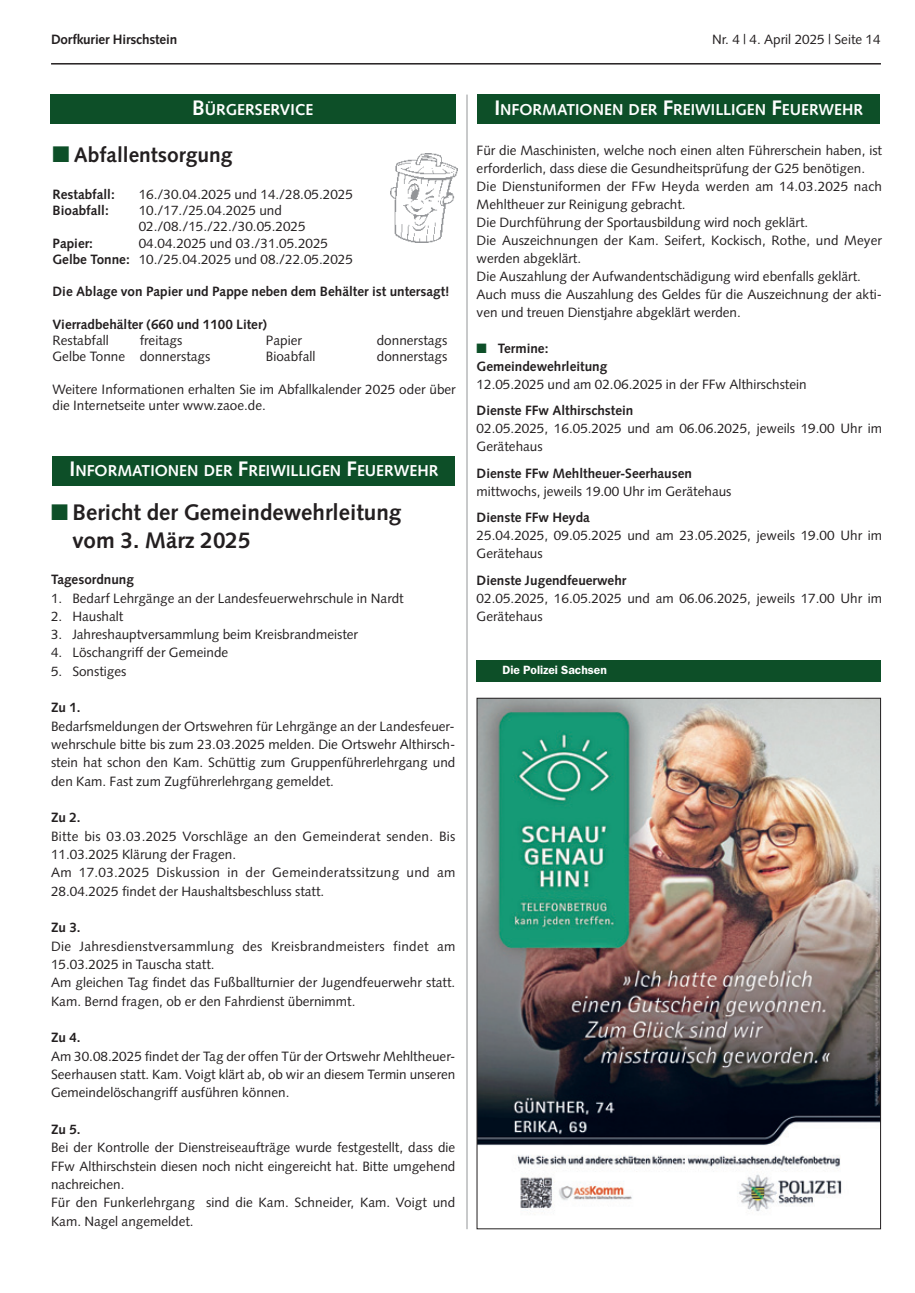
<style>
.page{position:relative;width:915px;height:1293px;background:#fff}
.page>*{position:absolute;margin:0;border:0;box-sizing:border-box;transform-origin:0 0}
.t1{font:700 22.5px/27.2px "Syntax";color:#231f20}
.t2{font:700 21px "Syntax";color:#231f20}
.t3{font:700 15.75px "Syntax";color:#fff}
.t4{font:13.5px/18.3px "Syntax";color:#231f20}
.t5{font:700 13.5px/18px "Syntax";color:#231f20}
.t6{font:13.5px/18.3px "Syntax";letter-spacing:.02em;color:#231f20}
.t7{font:600 12px "Franklin Gothic";color:#fff}
.s1{font-size:21px}
.s2{color:#0d4f28}
.s3{font-weight:700}
</style>
<div class="page">
<hr style="left:51px;top:63px;width:829px;height:2px;background:#231f20">
<div style="left:50px;top:95px;width:405px;height:29px;background:#0d4f28"></div>
<img style="left:391px;top:154px;width:66px;height:89px">
<div style="left:52px;top:456px;width:403px;height:29px;background:#0d4f28"></div>
<div style="left:477px;top:95px;width:402px;height:29px;background:#0d4f28"></div>
<div style="left:476px;top:660px;width:404px;height:21px;background:#0d4f28"></div>
<img style="left:478px;top:700px;width:400px;height:511px">
<hr style="left:466px;top:95px;width:1px;height:1134px;background:#939598">
<p class="t5" style="left:51px;top:32px;width:128px">Dorfkurier Hirschstein</p>
<p class="t4" style="left:711px;top:32px;width:170px">Nr. 4 | 4. April 2025 | Seite 14</p>
<p class="t3" style="left:192px;top:103px;width:123px"><span class="s1">B</span>ÜRGERSERVICE</p>
<h2 class="t2" style="left:52px;top:146px;width:181px"><span class="s2">■</span> Abfallentsorgung</h2>
<p class="t5" style="left:52px;top:186px;width:64px">Restabfall:</p>
<p class="t4" style="left:139px;top:186px;width:215px">16./30.04.2025 und 14./28.05.2025</p>
<p class="t5" style="left:52px;top:203px;width:58px">Bioabfall:</p>
<p class="t4" style="left:139px;top:204px;width:168px;line-height:16.2px">10./17./25.04.2025 und<br>02./08./15./22./30.05.2025</p>
<p class="t5" style="left:52px;top:235px;width:42px">Papier:</p>
<p class="t4" style="left:52px;top:236px;width:302px;line-height:16.2px;text-indent:86px">04.04.2025 und 03./31.05.2025<br><span class="s3">Gelbe Tonne:</span> 10./25.04.2025 und 08./22.05.2025</p>
<p class="t5" style="left:52px;top:284px;width:398px">Die Ablage von Papier und Pappe neben dem Behälter ist untersagt!</p>
<p class="t5" style="left:52px;top:316px;width:216px">Vierradbehälter (660 und 1100 Liter)</p>
<p class="t4" style="left:52px;top:332px;width:58px">Restabfall</p>
<p class="t4" style="left:140px;top:332px;width:44px">freitags</p>
<p class="t4" style="left:266px;top:332px;width:38px">Papier</p>
<p class="t4" style="left:376px;top:332px;width:72px">donnerstags</p>
<p class="t4" style="left:52px;top:348px;width:159px">Gelbe Tonne donnerstags</p>
<p class="t4" style="left:266px;top:348px;width:51px">Bioabfall</p>
<p class="t4" style="left:376px;top:348px;width:72px">donnerstags</p>
<p class="t4" style="left:52px;top:382px;width:404px;line-height:16.2px">Weitere Informationen erhalten Sie im Abfallkalender 2025 oder über die Internetseite unter www.zaoe.de.</p>
<p class="t3" style="left:69px;top:464px;width:370px"><span class="s1">I</span>NFORMATIONEN DER <span class="s1">F</span>REIWILLIGEN <span class="s1">F</span>EUERWEHR</p>
<h1 class="t1" style="left:72px;top:501px;width:330px;text-indent:-21px"><span class="s2">■</span> Bericht der Gemeindewehrleitung vom 3. März 2025</h1>
<p class="t5" style="left:51px;top:572px;width:84px">Tagesordnung</p>
<p class="t4" style="left:51px;top:590px;width:354px">1. Bedarf Lehrgänge an der Landesfeuerwehrschule in Nardt</p>
<p class="t4" style="left:51px;top:608px;width:74px">2. Haushalt</p>
<p class="t4" style="left:51px;top:626px;width:308px">3. Jahreshauptversammlung beim Kreisbrandmeister</p>
<p class="t4" style="left:51px;top:645px;width:179px">4. Löschangriff der Gemeinde</p>
<p class="t4" style="left:51px;top:663px;width:77px">5. Sonstiges</p>
<p class="t5" style="left:51px;top:700px;width:31px">Zu 1.</p>
<p class="t4" style="left:51px;top:718px;width:405px;text-align:justify">Bedarfsmeldungen der Ortswehren für Lehrgänge an der Landesfeuer&shy;wehrschule bitte bis zum 23.03.2025 melden. Die Ortswehr Althirsch&shy;stein hat schon den Kam. Schüttig zum Gruppenführerlehrgang und den Kam. Fast zum Zugführerlehrgang gemeldet.</p>
<p class="t5" style="left:51px;top:810px;width:31px">Zu 2.</p>
<p class="t6" style="left:51px;top:828px;width:405px">Bitte bis 03.03.2025 Vorschläge an den Gemeinderat senden. Bis 11.03.2025 Klärung der Fragen.<br>Am 17.03.2025 Diskussion in der Gemeinderatssitzung und am 28.04.2025 findet der Haushaltsbeschluss statt.</p>
<p class="t5" style="left:51px;top:920px;width:31px">Zu 3.</p>
<p class="t4" style="left:51px;top:938px;width:405px">Die Jahresdienstversammlung des Kreisbrandmeisters findet am 15.03.2025 in Tauscha statt.<br>Am gleichen Tag findet das Fußballturnier der Jugendfeuerwehr statt.<br>Kam. Bernd fragen, ob er den Fahrdienst übernimmt.</p>
<p class="t5" style="left:51px;top:1030px;width:31px">Zu 4.</p>
<p class="t4" style="left:51px;top:1048px;width:405px;text-align:justify">Am 30.08.2025 findet der Tag der offen Tür der Ortswehr Mehltheuer-Seerhausen statt. Kam. Voigt klärt ab, ob wir an diesem Termin unseren Gemeindelöschangriff ausführen können.</p>
<p class="t5" style="left:51px;top:1121px;width:31px">Zu 5.</p>
<p class="t4" style="left:51px;top:1139px;width:405px">Bei der Kontrolle der Dienstreiseaufträge wurde festgestellt, dass die FFw Althirschstein diesen noch nicht eingereicht hat. Bitte umgehend nachreichen.<br>Für den Funkerlehrgang sind die Kam. Schneider, Kam. Voigt und Kam. Nagel angemeldet.</p>
<p class="t3" style="left:494px;top:103px;width:370px"><span class="s1">I</span>NFORMATIONEN DER <span class="s1">F</span>REIWILLIGEN <span class="s1">F</span>EUERWEHR</p>
<p class="t4" style="left:476px;top:142px;width:407px">Für die Maschinisten, welche noch einen alten Führerschein haben, ist erforderlich, dass diese die Gesundheitsprüfung der G25 benötigen.<br>Die Dienstuniformen der FFw Heyda werden am 14.03.2025 nach Mehltheuer zur Reinigung gebracht.<br>Die Durchführung der Sportausbildung wird noch geklärt.<br>Die Auszeichnungen der Kam. Seifert, Kockisch, Rothe, und Meyer werden abgeklärt.<br>Die Auszahlung der Aufwandentschädigung wird ebenfalls geklärt.<br>Auch muss die Auszahlung des Geldes für die Auszeichnung der akti&shy;ven und treuen Dienstjahre abgeklärt werden.</p>
<p class="t5" style="left:476px;top:340px;width:132px"><span class="s2">■</span> Termine:<br>Gemeindewehrleitung</p>
<p class="t4" style="left:476px;top:376px;width:331px">12.05.2025 und am 02.06.2025 in der FFw Althirschstein</p>
<p class="t5" style="left:476px;top:403px;width:158px">Dienste FFw Althirschstein</p>
<p class="t4" style="left:476px;top:421px;width:407px">02.05.2025, 16.05.2025 und am 06.06.2025, jeweils 19.00 Uhr im<br>Gerätehaus</p>
<p class="t5" style="left:476px;top:465px;width:217px">Dienste FFw Mehltheuer-Seerhausen</p>
<p class="t4" style="left:476px;top:483px;width:256px">mittwochs, jeweils 19.00 Uhr im Gerätehaus</p>
<p class="t5" style="left:476px;top:510px;width:115px">Dienste FFw Heyda</p>
<p class="t4" style="left:476px;top:528px;width:407px">25.04.2025, 09.05.2025 und am 23.05.2025, jeweils 19.00 Uhr im<br>Gerätehaus</p>
<p class="t5" style="left:476px;top:572px;width:151px">Dienste Jugendfeuerwehr</p>
<p class="t4" style="left:476px;top:590px;width:407px">02.05.2025, 16.05.2025 und am 06.06.2025, jeweils 17.00 Uhr im<br>Gerätehaus</p>
<p class="t7" style="left:502px;top:665px;width:106px">Die Polizei Sachsen</p>
</div>
